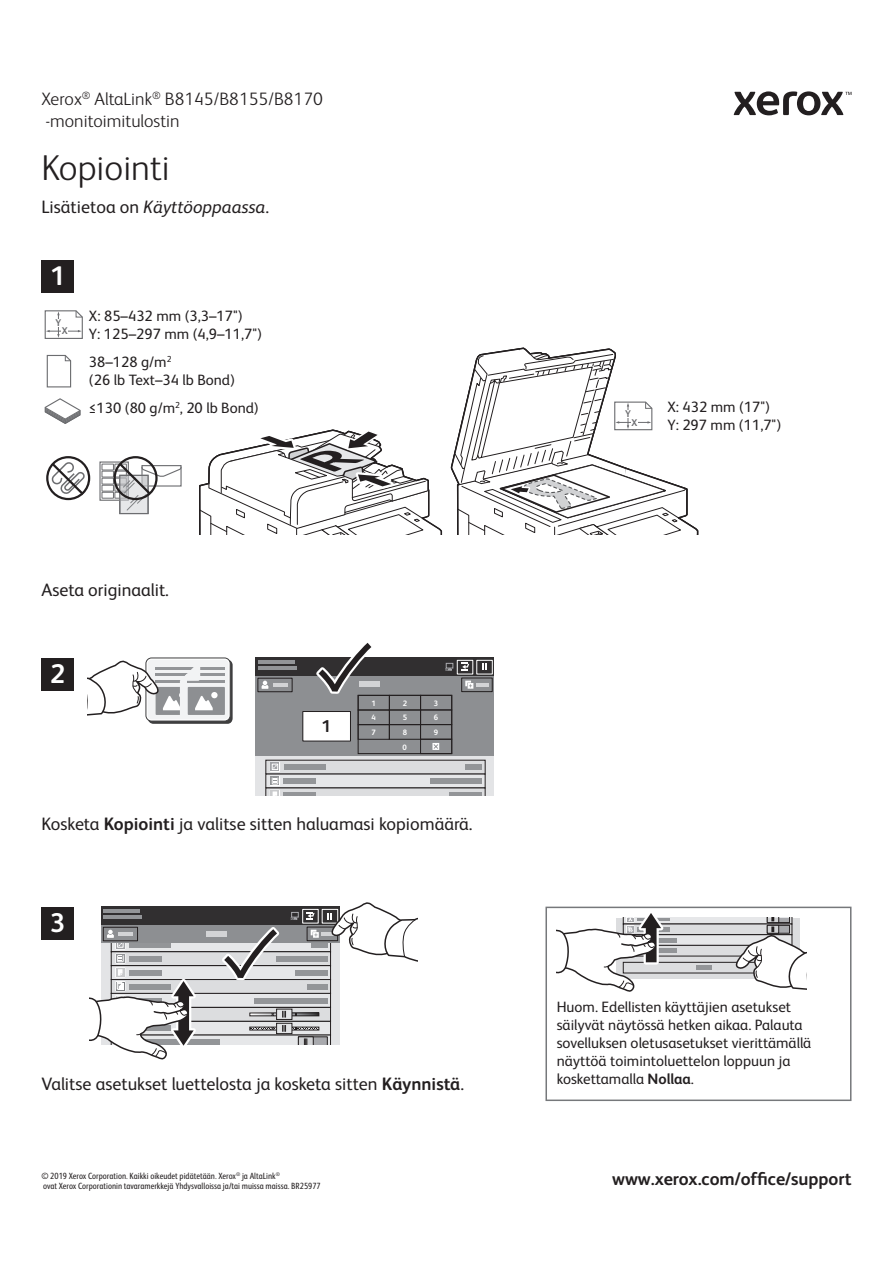
<style>
.page{position:relative;width:893px;height:1263px;background:#fff}
.page>*{position:absolute;margin:0;border:0;box-sizing:border-box;transform-origin:0 0}
.t1{font:300 36px "Xerox Sans";color:#231f20}
.t2{font:700 27px "Xerox Sans";color:#fff}
.t3{font:18px "Xerox Sans";color:#231f20}
.t4{font:300 18px/21.6px "Xerox Sans";color:#231f20}
.t5{font:700 18px "Xerox Sans";color:#231f20}
.t6{font:italic 18px "Xerox Sans";color:#231f20}
.t7{font:700 17.25px "Xerox Sans";color:#231f20}
.t8{font:15px/18px "Xerox Sans";color:#231f20}
.t9{font:700 9.75px "Xerox Sans";color:#6c6d70}
.t10{font:9px/10.8px "Xerox Sans Condensed";color:#231f20}
.t11{font:700 7.8px "Xerox Sans";color:#fff}
.s1{font-style:normal}
.s2{font-weight:700}
</style>
<div class="page">
<svg style="left:734px;top:91px;width:117px;height:24px"></svg>
<div style="left:46px;top:456px;width:44px;height:44px;border:2px solid #231f20;border-radius:50%"></div>
<svg style="left:50px;top:460px;width:36px;height:37px"></svg>
<svg style="left:101px;top:463px;width:16px;height:36px"></svg>
<div style="left:99px;top:461px;width:30px;height:40px;border:1px solid #6c6d70"></div>
<div style="left:102px;top:464px;width:11px;height:6px;background:#fff"></div>
<div style="left:102px;top:464px;width:12px;height:6px;border:1px solid #6c6d70"></div>
<div style="left:115px;top:464px;width:12px;height:6px;border:1px solid #6c6d70"></div>
<div style="left:102px;top:471px;width:11px;height:6px;background:#fff"></div>
<div style="left:102px;top:471px;width:12px;height:6px;border:1px solid #6c6d70"></div>
<div style="left:102px;top:478px;width:11px;height:6px;background:#fff"></div>
<div style="left:102px;top:478px;width:12px;height:6px;border:1px solid #6c6d70"></div>
<div style="left:102px;top:485px;width:11px;height:6px;background:#fff"></div>
<div style="left:102px;top:485px;width:12px;height:6px;border:1px solid #6c6d70"></div>
<div style="left:115px;top:485px;width:12px;height:6px;border:1px solid #6c6d70"></div>
<div style="left:102px;top:492px;width:11px;height:6px;background:#fff"></div>
<div style="left:102px;top:492px;width:12px;height:6px;border:1px solid #6c6d70"></div>
<div style="left:115px;top:492px;width:12px;height:6px;border:1px solid #6c6d70"></div>
<div style="left:120px;top:475px;width:28px;height:38px;background:#e6e7e9"></div>
<div style="left:119px;top:475px;width:30px;height:39px;border:1px solid #6c6d70"></div>
<div style="left:114px;top:456px;width:44px;height:44px;border:2px solid #231f20;border-radius:50%"></div>
<svg style="left:117px;top:461px;width:65px;height:50px"></svg>
<svg style="left:46px;top:354px;width:26px;height:34px"></svg>
<svg style="left:44px;top:310px;width:39px;height:29px"></svg>
<div style="left:56px;top:319px;width:5px;height:8px;background:#fff"></div>
<svg style="left:199px;top:347px;width:500px;height:188px"></svg>
<div style="left:625px;top:410px;width:6px;height:8px;background:#fff"></div>
<svg style="left:44px;top:398px;width:37px;height:26px"></svg>
<svg style="left:256px;top:756px;width:238px;height:40px;background:#d4d5d7"></svg>
<div style="left:256px;top:693px;width:238px;height:63px;background:#8d8f92"></div>
<div style="left:303px;top:711px;width:47px;height:30px;background:#fff"></div>
<div style="left:303px;top:711px;width:48px;height:30px;border:1px solid #231f20"></div>
<div style="left:358px;top:695px;width:94px;height:59px;border:1px solid #231f20"></div>
<div style="left:358px;top:695px;width:32px;height:15px;border:1px solid #231f20"></div>
<div style="left:389px;top:695px;width:32px;height:15px;border:1px solid #231f20"></div>
<div style="left:420px;top:695px;width:32px;height:15px;border:1px solid #231f20"></div>
<div style="left:358px;top:710px;width:32px;height:15px;border:1px solid #231f20"></div>
<div style="left:389px;top:710px;width:32px;height:15px;border:1px solid #231f20"></div>
<div style="left:358px;top:724px;width:31px;height:15px;border:1px solid #231f20"></div>
<div style="left:389px;top:724px;width:32px;height:15px;border:1px solid #231f20"></div>
<svg style="left:420px;top:709px;width:32px;height:45px"></svg>
<div style="left:266px;top:760px;width:219px;height:14px;background:#dcdddf"></div>
<div style="left:266px;top:760px;width:219px;height:14px;border:1px solid #231f20"></div>
<div style="left:266px;top:774px;width:219px;height:14px;background:#e6e7e9"></div>
<div style="left:284px;top:764px;width:42px;height:6px;background:#939598"></div>
<div style="left:466px;top:764px;width:16px;height:6px;background:#939598"></div>
<div style="left:270px;top:762px;width:10px;height:10px;border:2px solid #fff"></div>
<div style="left:271px;top:762px;width:8px;height:9px;background:#c5c5c8"></div>
<svg style="left:272px;top:764px;width:6px;height:6px"></svg>
<svg style="left:266px;top:778px;width:219px;height:18px"></svg>
<div style="left:256px;top:676px;width:238px;height:17px;background:#8d8f92"></div>
<div style="left:359px;top:682px;width:21px;height:5px;background:#d3d4d6"></div>
<div style="left:461px;top:678px;width:31px;height:14px;border:1px solid #231f20"></div>
<svg style="left:465px;top:681px;width:24px;height:8px"></svg>
<div style="left:258px;top:678px;width:34px;height:14px;border:1px solid #231f20"></div>
<svg style="left:262px;top:681px;width:6px;height:7px"></svg>
<hr style="left:273px;top:683px;width:15px;height:4px;background:#d3d4d6">
<div style="left:256px;top:657px;width:238px;height:19px;background:#312f30"></div>
<hr style="left:258px;top:660px;width:37px;height:4px;background:#939598">
<svg style="left:258px;top:666px;width:39px;height:3px"></svg>
<svg style="left:445px;top:660px;width:48px;height:14px"></svg>
<svg style="left:316px;top:643px;width:62px;height:53px"></svg>
<div style="left:148px;top:659px;width:85px;height:65px;background:#3e3e3f;border-radius:6px"></div>
<div style="left:146px;top:658px;width:85px;height:63px;border:1px solid #3e3e3f;border-radius:6px"></div>
<div style="left:148px;top:660px;width:81px;height:59px;background:#f2f3f4;border-radius:4px"></div>
<svg style="left:88px;top:660px;width:138px;height:62px"></svg>
<svg style="left:89px;top:902px;width:329px;height:158px"></svg>
<div style="left:545px;top:907px;width:306px;height:194px;border:2px solid #76787b"></div>
<svg style="left:557px;top:906px;width:250px;height:86px"></svg>
<div style="left:41px;top:260px;width:33px;height:33px;background:#231f20"></div>
<div style="left:41px;top:658px;width:33px;height:33px;background:#231f20"></div>
<div style="left:41px;top:907px;width:33px;height:32px;background:#231f20"></div>
<p class="t4" style="left:41px;top:88px;width:283px">Xerox<sup>®</sup> AltaLink<sup>®</sup> B8145/B8155/B8170 -monitoimitulostin</p>
<h1 class="t1" style="left:41px;top:146px;width:130px">Kopiointi</h1>
<p class="t6" style="left:41px;top:197px;width:229px"><span class="s1">Lisätietoa on</span> Käyttöoppaassa<span class="s1">.</span></p>
<h2 class="t2" style="left:50px;top:260px;width:17px">1</h2>
<p class="t9" style="left:55px;top:317px;width:7px">Y</p>
<p class="t9" style="left:62px;top:325px;width:7px">X</p>
<p class="t8" style="left:89px;top:308px;width:175px">X: 85–432 mm (3,3–17")<br>Y: 125–297 mm (4,9–11,7")</p>
<p class="t8" style="left:89px;top:354px;width:147px">38–128 g/m<sup>2<br></sup>(26 lb Text–34 lb Bond)</p>
<p class="t8" style="left:89px;top:401px;width:171px">≤130 (80 g/m<sup>2</sup>, 20 lb Bond)</p>
<p class="t3" style="left:41px;top:583px;width:129px">Aseta originaalit.</p>
<h2 class="t2" style="left:50px;top:658px;width:17px">2</h2>
<p class="t7" style="left:322px;top:716px;width:11px">1</p>
<p class="t11" style="left:372px;top:698px;width:6px">1</p>
<p class="t11" style="left:403px;top:698px;width:6px">2</p>
<p class="t11" style="left:434px;top:698px;width:6px">3</p>
<p class="t11" style="left:372px;top:713px;width:6px">4</p>
<p class="t11" style="left:403px;top:713px;width:6px">5</p>
<p class="t11" style="left:434px;top:713px;width:6px">6</p>
<p class="t11" style="left:372px;top:728px;width:6px">7</p>
<p class="t11" style="left:403px;top:728px;width:6px">8</p>
<p class="t11" style="left:434px;top:728px;width:6px">9</p>
<p class="t11" style="left:403px;top:742px;width:6px">0</p>
<p class="t3" style="left:41px;top:818px;width:433px">Kosketa <span class="s2">Kopiointi</span> ja valitse sitten haluamasi kopiomäärä.</p>
<h2 class="t2" style="left:50px;top:906px;width:17px">3</h2>
<p class="t3" style="left:41px;top:1077px;width:424px">Valitse asetukset luettelosta ja kosketa sitten <span class="s2">Käynnistä</span>.</p>
<p class="t10" style="left:41px;top:1170px;width:281px">© 2019 Xerox Corporation. Kaikki oikeudet pidätetään. Xerox<sup>®</sup> ja AltaLink<sup>®<br></sup>ovat Xerox Corporationin tavaramerkkejä Yhdysvalloissa ja/tai muissa maissa. BR25977</p>
<p class="t9" style="left:625px;top:408px;width:7px">Y</p>
<p class="t9" style="left:631px;top:416px;width:7px">X</p>
<p class="t8" style="left:667px;top:400px;width:115px">X: 432 mm (17")<br>Y: 297 mm (11,7")</p>
<p class="t8" style="left:557px;top:1000px;width:256px">Huom. Edellisten käyttäjien asetukset säilyvät näytössä hetken aikaa. Palauta sovelluksen oletusasetukset vierittämällä näyttöä toimintoluettelon loppuun ja koskettamalla <span class="s2">Nollaa</span>.</p>
<p class="t5" style="left:612px;top:1169px;width:241px">www.xerox.com/office/support</p>
</div>
